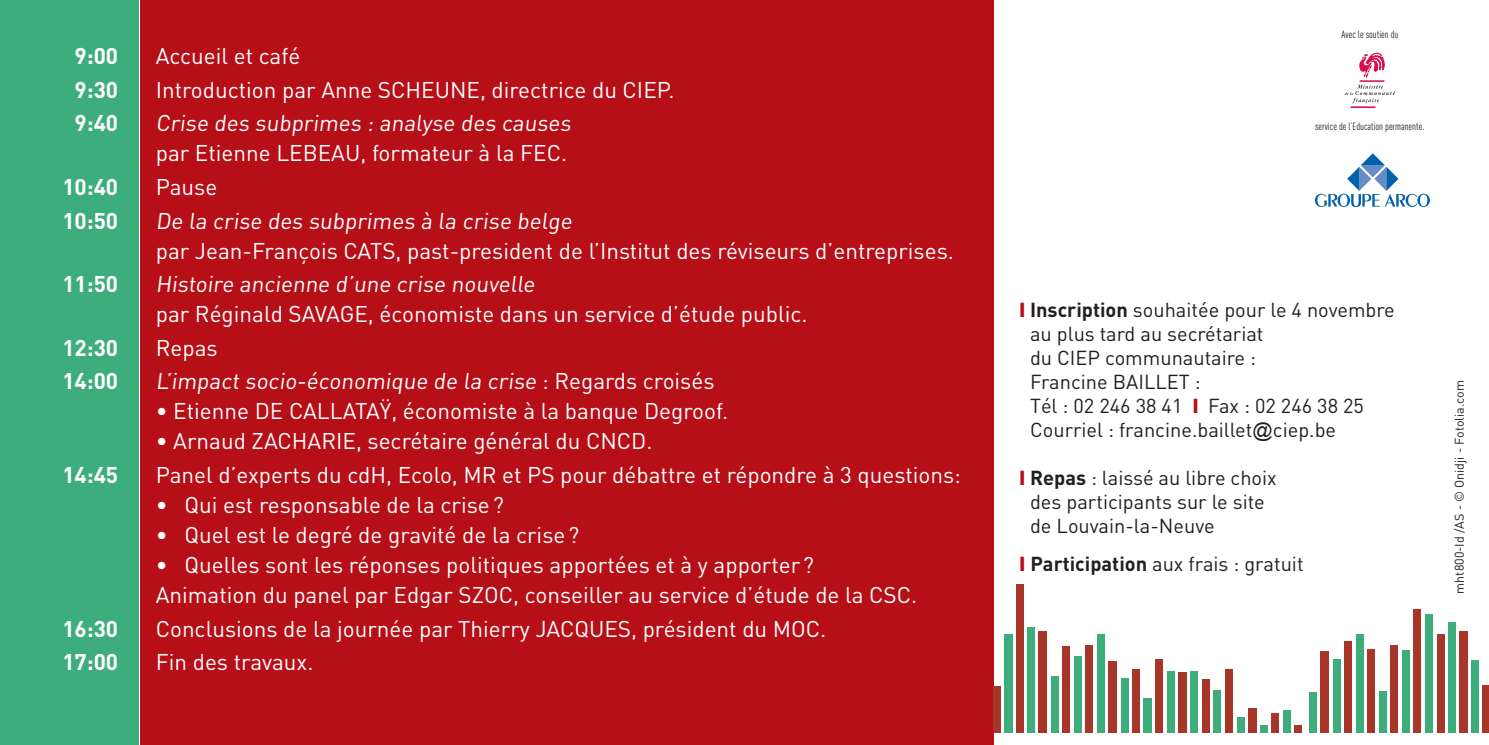
<style>
.page{position:relative;width:1489px;height:745px;background:#fff}
.page>*{position:absolute;margin:0;border:0;box-sizing:border-box;transform-origin:0 0}
.t1{font:22.5px/30px "DIN";color:#fff}
.t2{font:700 22.5px "DIN";color:#fff}
.t3{font:20px/24px "DIN";color:#231f20}
.t4{font:12.5px "DIN";color:#231f20}
.t5{font:10.5px "DIN Cond";color:#231f20}
.s1{font-weight:700}
.s2{font-weight:400}
.s3{font-weight:300;font-size:13.75px}
.s4{font-weight:900;color:#b70f17}
.s5{font-family:"Arial"}
</style>
<div class="page">
<div style="left:140px;top:0;width:854px;height:744px;background:#b70f17"></div>
<div style="left:0;top:0;width:138px;height:744px;background:#3ead7c"></div>
<svg style="left:1344px;top:53px;width:50px;height:55px"></svg>
<svg style="left:1314px;top:153px;width:115px;height:54px"></svg>
<div style="left:1482px;top:684px;width:6px;height:48px;background:#a73528"></div>
<div style="left:1471px;top:659px;width:8px;height:73px;background:#3ead7c"></div>
<div style="left:1459px;top:630px;width:8px;height:102px;background:#a73528"></div>
<div style="left:1447px;top:621px;width:8px;height:111px;background:#3ead7c"></div>
<div style="left:1436px;top:633px;width:8px;height:99px;background:#a73528"></div>
<div style="left:1424px;top:613px;width:8px;height:119px;background:#3ead7c"></div>
<div style="left:1413px;top:608px;width:8px;height:124px;background:#a73528"></div>
<div style="left:1401px;top:649px;width:8px;height:83px;background:#3ead7c"></div>
<div style="left:1390px;top:644px;width:8px;height:88px;background:#a73528"></div>
<div style="left:1378px;top:690px;width:8px;height:42px;background:#3ead7c"></div>
<div style="left:1366px;top:648px;width:8px;height:84px;background:#a73528"></div>
<div style="left:1355px;top:633px;width:8px;height:99px;background:#3ead7c"></div>
<div style="left:1343px;top:640px;width:8px;height:92px;background:#a73528"></div>
<div style="left:1332px;top:659px;width:8px;height:73px;background:#3ead7c"></div>
<div style="left:1320px;top:650px;width:8px;height:82px;background:#a73528"></div>
<div style="left:1309px;top:691px;width:8px;height:41px;background:#3ead7c"></div>
<div style="left:1108px;top:661px;width:9px;height:71px;background:#a73528"></div>
<div style="left:1096px;top:633px;width:8px;height:99px;background:#3ead7c"></div>
<div style="left:1085px;top:644px;width:8px;height:88px;background:#a73528"></div>
<div style="left:1073px;top:656px;width:8px;height:76px;background:#3ead7c"></div>
<div style="left:1062px;top:645px;width:8px;height:87px;background:#a73528"></div>
<div style="left:1050px;top:675px;width:8px;height:57px;background:#3ead7c"></div>
<div style="left:1038px;top:630px;width:8px;height:102px;background:#a73528"></div>
<div style="left:1027px;top:627px;width:8px;height:105px;background:#3ead7c"></div>
<div style="left:1015px;top:583px;width:8px;height:149px;background:#a73528"></div>
<div style="left:1004px;top:633px;width:8px;height:99px;background:#3ead7c"></div>
<div style="left:992px;top:685px;width:8px;height:47px;background:#a73528"></div>
<div style="left:1294px;top:724px;width:8px;height:8px;background:#a73528"></div>
<div style="left:1282px;top:710px;width:8px;height:22px;background:#3ead7c"></div>
<div style="left:1271px;top:712px;width:8px;height:20px;background:#a73528"></div>
<div style="left:1259px;top:724px;width:8px;height:8px;background:#3ead7c"></div>
<div style="left:1247px;top:707px;width:8px;height:25px;background:#a73528"></div>
<div style="left:1236px;top:717px;width:8px;height:15px;background:#3ead7c"></div>
<div style="left:1224px;top:668px;width:8px;height:64px;background:#a73528"></div>
<div style="left:1213px;top:689px;width:8px;height:43px;background:#3ead7c"></div>
<div style="left:1201px;top:678px;width:8px;height:54px;background:#a73528"></div>
<div style="left:1190px;top:670px;width:8px;height:62px;background:#3ead7c"></div>
<div style="left:1178px;top:671px;width:8px;height:61px;background:#a73528"></div>
<div style="left:1166px;top:670px;width:8px;height:62px;background:#3ead7c"></div>
<div style="left:1155px;top:658px;width:8px;height:74px;background:#a73528"></div>
<div style="left:1143px;top:698px;width:8px;height:34px;background:#3ead7c"></div>
<div style="left:1132px;top:668px;width:8px;height:64px;background:#a73528"></div>
<div style="left:1120px;top:678px;width:8px;height:54px;background:#3ead7c"></div>
<p class="t2" style="left:75px;top:41px;width:45px">9:00</p>
<p class="t1" style="left:156px;top:41px;width:146px">Accueil et café</p>
<p class="t1" style="left:75px;top:74px;width:601px"><span class="s1">9:30</span> I ntroduction par Anne Sch eune, directrice du CIEP.</p>
<p class="t2" style="left:75px;top:108px;width:45px">9:40</p>
<p class="t1" style="left:156px;top:108px;width:420px">Crise des subprimes : analyse des causes par Etienne Leb eau, formateur à la FEC.</p>
<p class="t2" style="left:62px;top:172px;width:156px">10:40 <span class="s2">Pause</span></p>
<p class="t2" style="left:62px;top:205px;width:57px">10:50</p>
<p class="t1" style="left:156px;top:205px;width:799px">De la crise des subprimes à la crise belge<br>par Jean-François Cats, past-president de l’I nstitut des réviseurs d’entreprises.</p>
<p class="t2" style="left:62px;top:269px;width:57px">11:50</p>
<p class="t1" style="left:156px;top:268px;width:653px">Histoire ancienne d’une crise nouvelle<br>par Réginald Savage, économiste dans un service d’étude public.</p>
<p class="t2" style="left:62px;top:333px;width:57px">12:30</p>
<p class="t1" style="left:156px;top:332px;width:63px">Repas</p>
<p class="t2" style="left:62px;top:366px;width:57px">14:00</p>
<p class="t1" style="left:156px;top:365px;width:560px">L’impact socio-économique de la crise : Regards croisés</p>
<p class="t1" style="left:156px;top:395px;width:162px">• Etienne de Calla</p>
<p class="t1" style="left:355px;top:395px;width:374px">taÿ, économiste à la banque Degroof.</p>
<p class="t1" style="left:156px;top:425px;width:124px">• Arnaud Zachar</p>
<p class="t1" style="left:336px;top:425px;width:318px">ie, secrétaire général du CNCD.</p>
<p class="t2" style="left:62px;top:460px;width:78px">14:45 <span class="s2">P</span></p>
<p class="t1" style="left:170px;top:459px;width:792px">anel d’experts du cdH, Ecolo, MR et PS pour débattre et répondre à 3 questions:</p>
<p class="t1" style="left:156px;top:489px;width:349px">• Qui est responsable de la crise?</p>
<p class="t1" style="left:156px;top:519px;width:425px">• Quel est le degré de gravité de la crise?</p>
<p class="t1" style="left:156px;top:549px;width:660px">• Quelles sont les réponses politiques apportées et à y apporter?</p>
<p class="t1" style="left:156px;top:579px;width:728px">Animation du panel par Edgar SZOC, conseiller au service d’étude de la csc</p>
<p class="t1" style="left:911px;top:579px;width:8px">.</p>
<p class="t2" style="left:62px;top:613px;width:57px">16:30</p>
<p class="t1" style="left:156px;top:612px;width:406px">Conclusions de la journée par Thierry Jacq</p>
<p class="t1" style="left:589px;top:612px;width:239px">ues, président du MOC.</p>
<p class="t2" style="left:62px;top:647px;width:57px">17:00</p>
<p class="t1" style="left:156px;top:646px;width:159px">Fin des travaux.</p>
<p class="t5" style="left:1341px;top:29px;width:58px">Avec le soutien du</p>
<p class="t5" style="left:1314px;top:120px;width:111px">service de l’Education permanente<span class="s3">.</span></p>
<p class="t3" style="left:1030px;top:297px;width:366px;text-indent:-11px"><span class="s4">I</span> <span class="s1">Inscription</span> souhaitée pour le 4 novembre au plus tard au secrétariat<br>du CIEP</p>
<p class="t3" style="left:1030px;top:345px;width:335px;text-indent:75px">communautaire :<br>Francine BAI LLET :<br>Tél : 02 246 38 41 <span class="s4">I</span> Fax : 02 246 38 25<br>Courriel : francine.baillet<span class="s5">@</span>ciep.be</p>
<p class="t3" style="left:1030px;top:465px;width:248px;text-indent:-11px"><span class="s4">I</span> <span class="s1">Repas</span> : laissé au libre choix des participants sur le site de Louvain-la-Neuve</p>
<p class="t3" style="left:1019px;top:551px;width:286px"><span class="s4">I</span> <span class="s1">Participation</span> aux frais : gratuit</p>
<p class="t4" style="left:1451px;top:593px;width:215px;rotate:-90deg">mht800-I d /AS - © Onidji - Fotolia.com</p>
</div>
